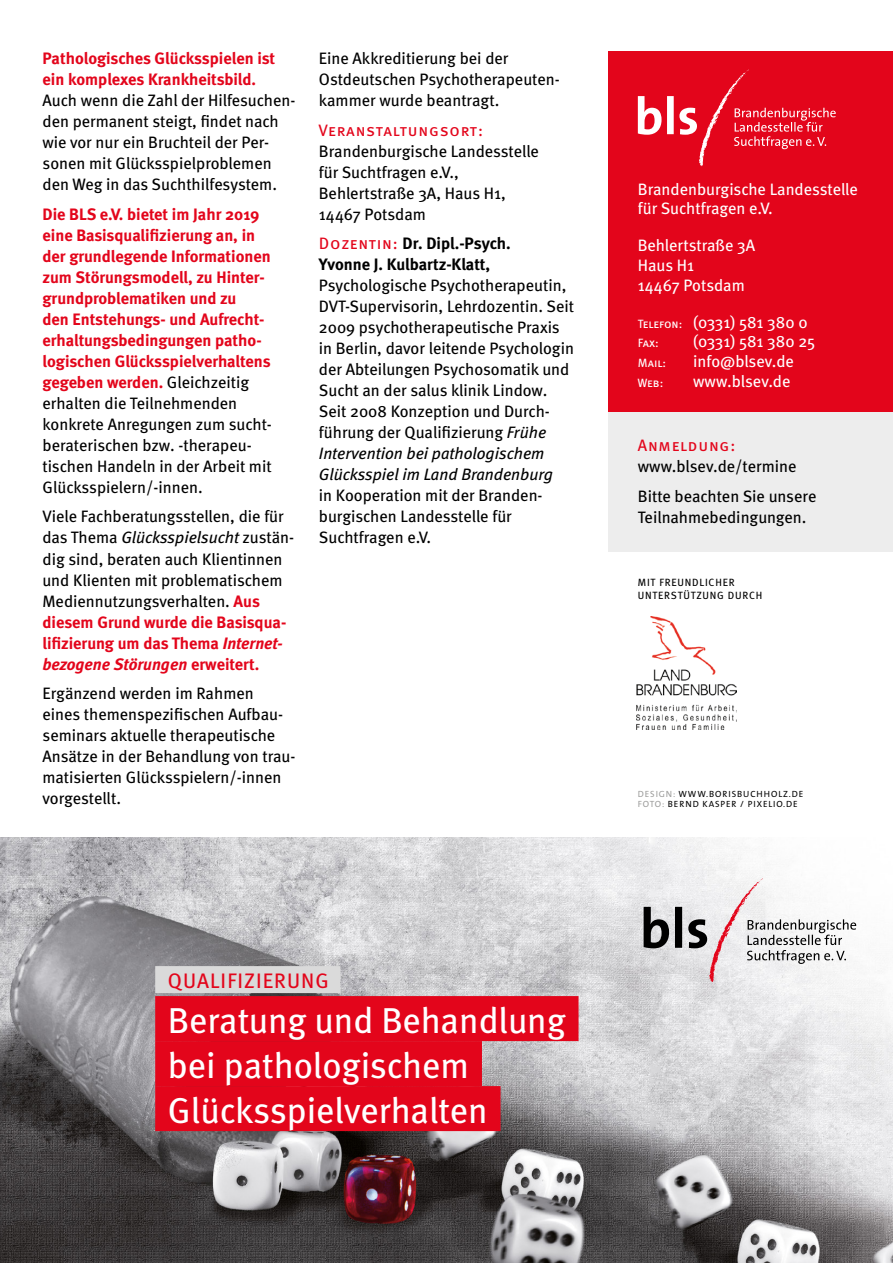
<style>
.page{position:relative;width:893px;height:1263px;background:#fff}
.page>*{position:absolute;margin:0;border:0;box-sizing:border-box;transform-origin:0 0}
.t1{font:36px/45px "Meta";color:#fff}
.t2{font:21px "Meta";letter-spacing:.05em;color:#e3051b}
.t3{font:16.5px/21px "Meta";color:#000}
.t4{font:700 16.5px/21px "Meta";color:#e3051b}
.t5{font:16.5px/19.8px "Meta";color:#fff}
.t6{font:700 16.5px/21px "Meta";color:#000}
.t7{font:16.5px "Meta Book Caps";letter-spacing:.045em;color:#e3051b}
.t8{font:12px "Meta Book Caps";color:#fff}
.t9{font:10.5px/13.5px "Meta";letter-spacing:.075em;color:#000}
.t10{font:9px/10.5px "The Sans";letter-spacing:.1em;color:#000}
.s1{font-weight:400;color:#000}
.s2{font-style:italic}
.s3{font-weight:700;color:#e3051b}
.s4{font-weight:700;font-style:italic;color:#e3051b}
.s5{font-family:"Meta Book Caps";font-weight:400;color:#e3051b}
.s6{font-family:"Meta Book Caps";font-size:12px}
.s7{color:#9d9d9c}
</style>
<div class="page">
<img style="left:0;top:838px;width:893px;height:425px">
<div style="left:608px;top:51px;width:285px;height:361px;background:#e3051b"></div>
<div style="left:608px;top:412px;width:285px;height:140px;background:#ededed"></div>
<svg style="left:644px;top:878px;width:212px;height:104px"></svg>
<svg style="left:638px;top:69px;width:198px;height:97px"></svg>
<img style="left:636px;top:617px;width:101px;height:112px">
<div style="left:155px;top:966px;width:185px;height:27px;background:#dadada"></div>
<div style="left:155px;top:996px;width:423px;height:45px;background:#e3051b"></div>
<div style="left:155px;top:1041px;width:327px;height:45px;background:#e3051b"></div>
<div style="left:155px;top:1086px;width:346px;height:45px;background:#e3051b"></div>
<p class="t4" style="left:43px;top:48px;width:234px">Pathologisches Glücksspielen ist ein komplexes Krankheitsbild.</p>
<p class="t3" style="left:43px;top:90px;width:254px">Auch wenn die Zahl der Hilfesuchen&shy;den permanent steigt, findet nach wie vor nur ein Bruchteil der Per&shy;sonen mit Glücksspielproblemen den Weg in das Suchthilfesystem.</p>
<p class="t4" style="left:43px;top:203px;width:231px">Die BLS e.V. bietet im Jahr 2019 eine Basisqualifizierung an, in der grundlegende Informationen zum Störungsmodell, zu Hinter&shy;grundproblematiken und zu<br>den Entstehungs- und Aufrecht&shy;erhaltungsbedingungen patho&shy;logischen Glücksspielverhaltens gegeben werden. <span class="s1">Gleichzeitig erhalten die Teilnehmenden konkrete Anregungen zum sucht&shy;beraterischen bzw. -therapeu&shy;tischen Handeln in der Arbeit mit<br>Glücksspielern/-innen.</span></p>
<p class="t3" style="left:43px;top:506px;width:253px">Viele Fachberatungsstellen, die für das Thema <span class="s2">Glücksspielsucht</span> zustän&shy;dig sind, beraten auch Klientinnen und Klienten mit problematischem Mediennutzungsverhalten. <span class="s3">Aus diesem Grund wurde die Basisqua&shy;lifizierung um das Thema</span> <span class="s4">Internet&shy;bezogene Störungen</span> <span class="s3">erweitert.</span></p>
<p class="t3" style="left:43px;top:682px;width:255px">Ergänzend werden im Rahmen eines themenspezifischen Aufbau&shy;seminars aktuelle therapeutische<br>Ansätze in der Behandlung von trau&shy;matisierten Glücksspielern/-innen vorgestellt.</p>
<p class="t3" style="left:319px;top:48px;width:242px">Eine Akkreditierung bei der<br>Ostdeutschen Psychotherapeuten&shy;kammer wurde beantragt.</p>
<p class="t7" style="left:319px;top:120px;width:166px">Veranstaltungsort:</p>
<p class="t3" style="left:319px;top:140px;width:222px">Brandenburgische Landesstelle für Suchtfragen e.V.,<br>Behlertstraße 3A, Haus H1,<br>14467 Potsdam</p>
<p class="t6" style="left:319px;top:233px;width:193px"><span class="s5">Dozentin:</span> Dr. Dipl.-Psych.<br>Yvonne J. Kulbartz-Klatt,</p>
<p class="t3" style="left:319px;top:275px;width:257px">Psychologische Psychotherapeutin, DVT-Supervisorin, Lehrdozentin. Seit 2009 psychotherapeutische Praxis in Berlin, davor leitende Psychologin der Abteilungen Psychosomatik und Sucht an der salus klinik Lindow.<br>Seit 2008 Konzeption und Durch&shy;führung der Qualifizierung <span class="s2">Frühe Intervention bei pathologischem Glücksspiel im Land Brandenburg</span></p>
<p class="t3" style="left:319px;top:485px;width:224px">in Kooperation mit der Branden&shy;burgischen Landesstelle für<br>Suchtfragen e.V.</p>
<p class="t5" style="left:638px;top:178px;width:222px">Brandenburgische Landesstelle für Suchtfragen e.V.</p>
<p class="t5" style="left:638px;top:235px;width:119px">Behlertstraße 3A<br>Haus H1<br>14467 Potsdam</p>
<p class="t5" style="left:638px;top:311px;width:171px"><span class="s6">Telefon:</span> (0331) 581 380 0</p>
<p class="t8" style="left:638px;top:336px;width:22px">Fax:</p>
<p class="t5" style="left:693px;top:331px;width:124px">(0331) 581 380 25</p>
<p class="t8" style="left:638px;top:355px;width:30px">Mail:</p>
<p class="t5" style="left:693px;top:351px;width:102px">info@blsev.de</p>
<p class="t8" style="left:638px;top:375px;width:27px">Web:</p>
<p class="t5" style="left:693px;top:371px;width:99px">www.blsev.de</p>
<p class="t7" style="left:638px;top:435px;width:99px">Anmeldung:</p>
<p class="t3" style="left:638px;top:451px;width:180px;line-height:29.5px">www.blsev.de/termine<br>Bitte beachten Sie unsere</p>
<p class="t3" style="left:638px;top:506px;width:170px">Teilnahmebedingungen.</p>
<p class="t9" style="left:638px;top:575px;width:126px">MIT FREUNDLICHER<br>UNTERSTÜTZUNG DURCH</p>
<p class="t10" style="left:638px;top:788px;width:167px"><span class="s7">DESIGN:</span> WWW.BORISBUCHHOLZ.DE<br><span class="s7">FOTO:</span> BERND KASPER / PIXELIO.DE</p>
<p class="t2" style="left:168px;top:967px;width:162px">QUALIFIZIERUNG</p>
<h1 class="t1" style="left:168px;top:997px;width:399px">Beratung und Behandlung bei pathologischem<br>Glücksspielverhalten</h1>
</div>
